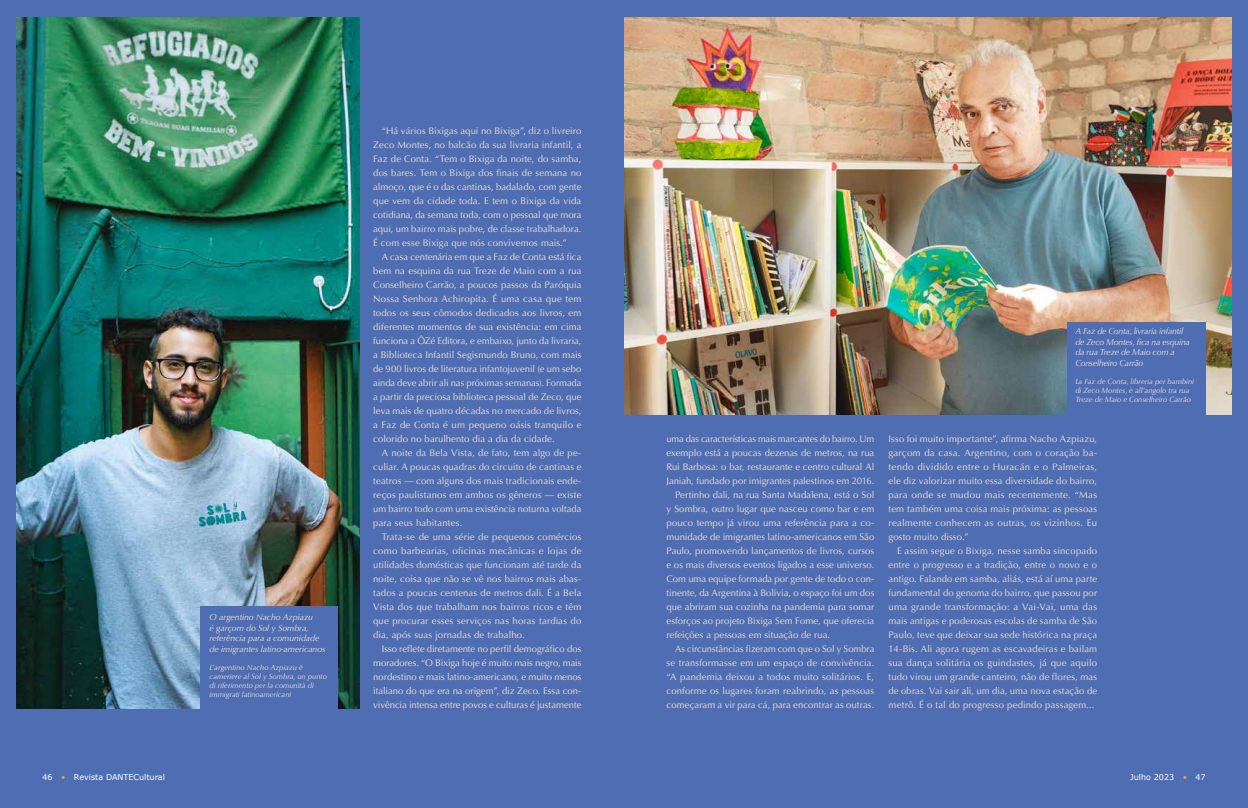
<style>
.page{position:relative;width:1248px;height:808px;background:#fff}
.page>*{position:absolute;margin:0;border:0;box-sizing:border-box;transform-origin:0 0}
.t1{font:9.5px/14px "Optima LT Std";letter-spacing:.005em;color:#f0e2d7;text-align:justify}
.t2{font:9.5px "Optima LT Std";letter-spacing:-.015em;color:#f0e2d7}
.t3{font:italic 8.7px/10.4px "Optima LT Std";letter-spacing:-.01em;color:#f0e2d7}
.t4{font:8px "MS Reference Sans Serif";color:#fff}
.t5{font:italic 7.5px/9px "Optima LT Std";color:#f0e2d7}
.s1{color:#f8ab10}
</style>
<div class="page">
<div style="left:0;top:0;width:1247px;height:808px;background:#4e6db3"></div>
<img style="left:17px;top:18px;width:342px;height:690px">
<div style="left:201px;top:607px;width:137px;height:112px;background:#4e6db3"></div>
<img style="left:624px;top:18px;width:607px;height:396px">
<div style="left:1066px;top:322px;width:139px;height:105px;background:#4e6db3"></div>
<p class="t3" style="left:210px;top:612px;width:117px">O argentino Nacho Azpiazu<br>é garçom do Sol y Sombra, referência para a comunidade de imigrantes latino-americanos</p>
<p class="t5" style="left:210px;top:662px;width:119px">L’argentino Nacho Azpiazu è cameriere al Sol y Sombra, un punto di riferimento per la comunità di immigrati latinoamericani</p>
<p class="t1" style="left:373px;top:124px;width:210px;text-indent:9px">“Há vários Bixigas aqui no Bixiga”, diz o livreiro Zeco Montes, no balcão da sua livraria infantil, a Faz de Conta. “Tem o Bixiga da noite, do samba, dos bares. Tem o Bixiga dos finais de semana no almoço, que é o das cantinas, badalado, com gente que vem da cidade toda. E tem o Bixiga da vida cotidiana, da semana toda, com o pessoal que mora aqui, um bairro mais pobre, de classe trabalhadora.<br>É com esse Bixiga que nós convivemos mais.”</p>
<p class="t1" style="left:373px;top:250px;width:210px;text-indent:9px">A casa centenária em que a Faz de Conta está fica bem na esquina da rua Treze de Maio com a rua Conselheiro Carrão, a poucos passos da Paróquia Nossa Senhora Achiropita. É uma casa que tem todos os seus cômodos dedicados aos livros, em diferentes momentos de sua existência: em cima funciona a ÔZé Editora, e embaixo, junto da livraria, a Biblioteca Infantil Segismundo Bruno, com mais de 900 livros de literatura infantojuvenil (e um sebo ainda deve abrir ali nas próximas semanas). Formada a partir da preciosa biblioteca pessoal de Zeco, que leva mais de quatro décadas no mercado de livros, a Faz de Conta é um pequeno oásis tranquilo e colorido no barulhento dia a dia da cidade.</p>
<p class="t1" style="left:373px;top:446px;width:210px;text-indent:9px">A noite da Bela Vista, de fato, tem algo de pe&shy;culiar. A poucas quadras do circuito de cantinas e teatros — com alguns dos mais tradicionais ende&shy;reços paulistanos em ambos os gêneros — existe um bairro todo com uma existência noturna voltada para seus habitantes.</p>
<p class="t1" style="left:373px;top:530px;width:210px;text-indent:9px">Trata-se de uma série de pequenos comércios como barbearias, oficinas mecânicas e lojas de utilidades domésticas que funcionam até tarde da noite, coisa que não se vê nos bairros mais abas&shy;tados a poucas centenas de metros dali. É a Bela Vista dos que trabalham nos bairros ricos e têm que procurar esses serviços nas horas tardias do dia, após suas jornadas de trabalho.</p>
<p class="t1" style="left:373px;top:642px;width:210px;text-indent:9px">Isso reflete diretamente no perfil demográfico dos moradores. “O Bixiga hoje é muito mais negro, mais nordestino e mais latino-americano, e muito menos italiano do que era na origem”, diz Zeco. Essa con&shy;vivência intensa entre povos e culturas é justamente</p>
<p class="t2" style="left:666px;top:433px;width:209px">uma das características mais marcantes do bairro. Um</p>
<p class="t1" style="left:666px;top:446px;width:209px">exemplo está a poucas dezenas de metros, na rua</p>
<p class="t1" style="left:666px;top:460px;width:209px">Rui Barbosa: o bar, restaurante e centro cultural Al</p>
<p class="t1" style="left:666px;top:474px;width:209px">Janiah, fundado por imigrantes palestinos em 2016.</p>
<p class="t1" style="left:675px;top:488px;width:201px">Pertinho dali, na rua Santa Madalena, está o Sol</p>
<p class="t1" style="left:666px;top:502px;width:209px">y Sombra, outro lugar que nasceu como bar e em</p>
<p class="t1" style="left:666px;top:516px;width:209px">pouco tempo já virou uma referência para a co-</p>
<p class="t1" style="left:666px;top:530px;width:209px">munidade de imigrantes latino-americanos em São</p>
<p class="t1" style="left:666px;top:544px;width:209px">Paulo, promovendo lançamentos de livros, cursos</p>
<p class="t1" style="left:666px;top:558px;width:209px">e os mais diversos eventos ligados a esse universo.</p>
<p class="t1" style="left:666px;top:572px;width:209px">Com uma equipe formada por gente de todo o con-</p>
<p class="t1" style="left:666px;top:586px;width:209px">tinente, da Argentina à Bolívia, o espaço foi um dos</p>
<p class="t1" style="left:666px;top:600px;width:209px">que abriram sua cozinha na pandemia para somar</p>
<p class="t1" style="left:666px;top:614px;width:209px">esforços ao projeto Bixiga Sem Fome, que oferecia</p>
<p class="t1" style="left:666px;top:628px;width:165px">refeições a pessoas em situação de rua.</p>
<p class="t1" style="left:675px;top:642px;width:201px">As circunstâncias fizeram com que o Sol y Sombra</p>
<p class="t1" style="left:666px;top:656px;width:209px">se transformasse em um espaço de convivência.</p>
<p class="t1" style="left:666px;top:670px;width:209px">“A pandemia deixou a todos muito solitários. E,</p>
<p class="t1" style="left:666px;top:684px;width:209px">conforme os lugares foram reabrindo, as pessoas</p>
<p class="t1" style="left:666px;top:698px;width:209px">começaram a vir para cá, para encontrar as outras.</p>
<p class="t3" style="left:1075px;top:326px;width:116px">A Faz de Conta, livraria infantil de Zeco Montes, fica na esquina da rua Treze de Maio com a<br>Conselheiro Carrão</p>
<p class="t5" style="left:1075px;top:377px;width:120px">La Faz de Conta, libreria per bambini di Zeco Montes, è all’angolo tra rua<br>Treze de Maio e Conselheiro Carrão</p>
<p class="t1" style="left:888px;top:432px;width:210px">Isso foi muito importante”, afirma Nacho Azpiazu, garçom da casa. Argentino, com o coração ba&shy;tendo dividido entre o Huracán e o Palmeiras, ele diz valorizar muito essa diversidade do bairro, para onde se mudou mais recentemente. “Mas tem também uma coisa mais próxima: as pessoas realmente conhecem as outras, os vizinhos. Eu gosto muito disso.”</p>
<p class="t1" style="left:888px;top:544px;width:210px;text-indent:9px">E assim segue o Bixiga, nesse samba sincopado entre o progresso e a tradição, entre o novo e o antigo. Falando em samba, aliás, está aí uma parte fundamental do genoma do bairro, que passou por uma grande transformação: a Vai-Vai, uma das mais antigas e poderosas escolas de samba de São Paulo, teve que deixar sua sede histórica na praça 14-Bis. Ali agora rugem as escavadeiras e bailam sua dança solitária os guindastes, já que aquilo tudo virou um grande canteiro, não de flores, mas de obras. Vai sair ali, um dia, uma nova estação de metrô. É o tal do progresso pedindo passagem...</p>
<p class="t4" style="left:43px;top:771px;width:124px">46 <span class="s1">•</span> Revista DANTECultural</p>
<p class="t4" style="left:1130px;top:771px;width:77px">Julho 2023 <span class="s1">•</span> 47</p>
</div>
